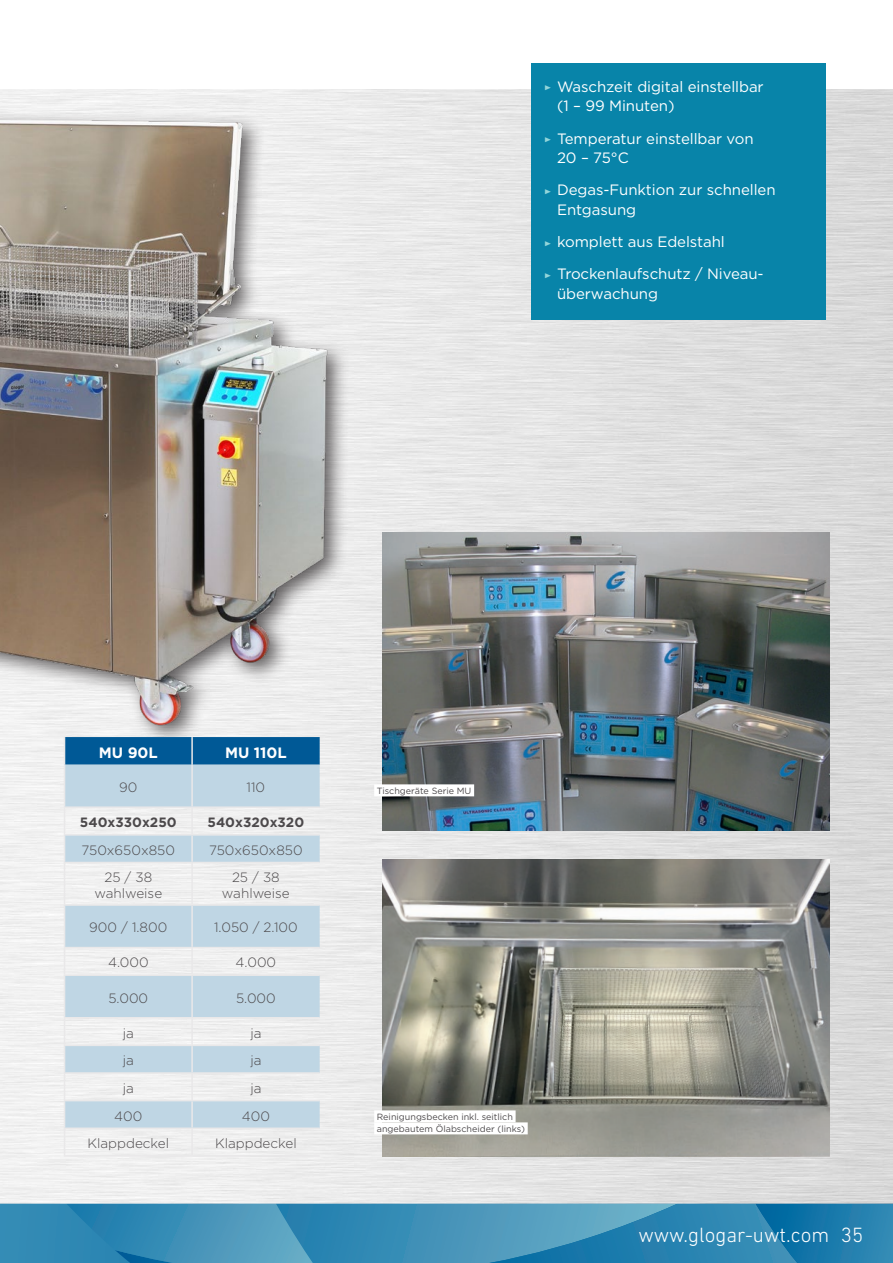
<style>
.page{position:relative;width:893px;height:1263px;background:#fff}
.page>*{position:absolute;margin:0;border:0;box-sizing:border-box;transform-origin:0 0}
.t1{font:300 21px "DIN Next LT Pro";color:#fff}
.t2{font:15px/19.5px "Gotham HTF";letter-spacing:-.005em;color:#fff}
.t3{font:700 15px "Gotham";color:#fff}
.t4{font:300 13.5px/16.2px "Gotham";color:#4c494b;text-align:center}
.t5{font:700 13.5px "Gotham";color:#4c494b}
.t6{font:9px/12px "Gotham HTF";color:#4c494b}
.s1{font-family:"Zeal";font-size:7.5px;color:#93d5da}
</style>
<div class="page">
<div style="left:0;top:1203px;width:893px;height:60px;background:#338ab5"></div>
<svg style="left:66px;top:1203px;width:827px;height:60px"></svg>
<img style="left:0;top:89px;width:893px;height:1114px">
<img style="left:0;top:89px;width:390px;height:690px">
<svg style="left:65px;top:765px;width:255px;height:362px;fill:#bfd6e4"></svg>
<svg style="left:64px;top:737px;width:256px;height:28px;background:#055c98"></svg>
<hr style="left:191px;top:737px;width:2px;height:28px;background:#e9e8e9">
<hr style="left:191px;top:808px;width:2px;height:26px;background:#e9e8e9">
<hr style="left:64px;top:834px;width:128px;height:2px;background:#e9e8e9">
<svg style="left:64px;top:808px;width:1px;height:54px"></svg>
<hr style="left:192px;top:834px;width:128px;height:2px;background:#e9e8e9">
<hr style="left:191px;top:836px;width:2px;height:26px;background:#e9e8e9">
<hr style="left:64px;top:862px;width:128px;height:1px;background:#e9e8e9">
<hr style="left:64px;top:863px;width:1px;height:41px;background:#e9e8e9">
<hr style="left:192px;top:862px;width:128px;height:1px;background:#e9e8e9">
<hr style="left:191px;top:863px;width:2px;height:41px;background:#e9e8e9">
<hr style="left:64px;top:904px;width:128px;height:2px;background:#e9e8e9">
<hr style="left:64px;top:906px;width:1px;height:41px;background:#e9e8e9">
<hr style="left:192px;top:904px;width:128px;height:2px;background:#e9e8e9">
<hr style="left:191px;top:906px;width:2px;height:41px;background:#e9e8e9">
<hr style="left:64px;top:947px;width:128px;height:1px;background:#e9e8e9">
<svg style="left:64px;top:948px;width:1px;height:26px"></svg>
<hr style="left:192px;top:947px;width:128px;height:1px;background:#e9e8e9">
<hr style="left:191px;top:948px;width:2px;height:26px;background:#e9e8e9">
<hr style="left:64px;top:974px;width:128px;height:2px;background:#e9e8e9">
<hr style="left:64px;top:976px;width:1px;height:41px;background:#e9e8e9">
<hr style="left:192px;top:974px;width:128px;height:2px;background:#e9e8e9">
<hr style="left:191px;top:976px;width:2px;height:41px;background:#e9e8e9">
<hr style="left:64px;top:1017px;width:128px;height:1px;background:#e9e8e9">
<hr style="left:192px;top:1017px;width:128px;height:1px;background:#e9e8e9">
<hr style="left:191px;top:1018px;width:2px;height:26px;background:#e9e8e9">
<hr style="left:64px;top:1044px;width:128px;height:2px;background:#e9e8e9">
<hr style="left:192px;top:1044px;width:128px;height:2px;background:#e9e8e9">
<hr style="left:191px;top:1046px;width:2px;height:26px;background:#e9e8e9">
<hr style="left:64px;top:1072px;width:128px;height:2px;background:#e9e8e9">
<hr style="left:192px;top:1072px;width:128px;height:2px;background:#e9e8e9">
<hr style="left:191px;top:1074px;width:2px;height:26px;background:#e9e8e9">
<hr style="left:64px;top:1100px;width:128px;height:1px;background:#e9e8e9">
<hr style="left:192px;top:1100px;width:128px;height:1px;background:#e9e8e9">
<hr style="left:191px;top:1101px;width:2px;height:26px;background:#e9e8e9">
<hr style="left:64px;top:1127px;width:128px;height:2px;background:#e9e8e9">
<svg style="left:64px;top:1018px;width:1px;height:137px"></svg>
<hr style="left:192px;top:1127px;width:128px;height:2px;background:#e9e8e9">
<hr style="left:191px;top:1129px;width:2px;height:26px;background:#e9e8e9">
<hr style="left:64px;top:1155px;width:128px;height:2px;background:#e9e8e9">
<hr style="left:192px;top:1155px;width:128px;height:2px;background:#e9e8e9">
<hr style="left:64px;top:765px;width:1px;height:41px;background:#e9e8e9">
<hr style="left:191px;top:765px;width:2px;height:41px;background:#e9e8e9">
<hr style="left:64px;top:806px;width:128px;height:2px;background:#e9e8e9">
<hr style="left:192px;top:806px;width:128px;height:2px;background:#e9e8e9">
<div style="left:531px;top:64px;width:295px;height:256px;background:#0884a9"></div>
<img style="left:383px;top:533px;width:446px;height:298px">
<img style="left:383px;top:859px;width:446px;height:298px">
<div style="left:374px;top:784px;width:100px;height:12px;background:#fff"></div>
<div style="left:374px;top:1110px;width:142px;height:12px;background:#fff"></div>
<div style="left:374px;top:1122px;width:154px;height:12px;background:#fff"></div>
<p class="t2" style="left:557px;top:76px;width:208px;text-indent:-13px"><span class="s1">®</span> Waschzeit digital einstellbar (1 – 99 Minuten)</p>
<p class="t2" style="left:557px;top:128px;width:198px;text-indent:-13px"><span class="s1">®</span> Temperatur einstellbar von<br>20 – 75°C</p>
<p class="t2" style="left:557px;top:180px;width:220px;text-indent:-13px"><span class="s1">®</span> Degas-Funktion zur schnellen<br>Entgasung</p>
<p class="t2" style="left:544px;top:225px;width:221px;line-height:32.2px"><span class="s1">®</span> komplett aus Edelstahl<br><span class="s1">®</span> Trockenlaufschutz / Niveau-</p>
<p class="t2" style="left:557px;top:283px;width:102px">überwachung</p>
<p class="t3" style="left:99px;top:744px;width:61px">MU 90L</p>
<p class="t3" style="left:225px;top:744px;width:63px">MU 110L</p>
<p class="t4" style="left:119px;top:779px;width:20px">90</p>
<p class="t4" style="left:247px;top:779px;width:20px">110</p>
<p class="t5" style="left:80px;top:815px;width:98px">540x330x250</p>
<p class="t5" style="left:208px;top:815px;width:98px">540x320x320</p>
<p class="t4" style="left:82px;top:842px;width:95px">750x650x850</p>
<p class="t4" style="left:209px;top:842px;width:95px">750x650x850</p>
<p class="t4" style="left:94px;top:869px;width:69px">25 / 38 wahlweise</p>
<p class="t4" style="left:222px;top:869px;width:69px">25 / 38 wahlweise</p>
<p class="t4" style="left:89px;top:919px;width:79px">900 / 1.800</p>
<p class="t4" style="left:214px;top:919px;width:85px">1.050 / 2.100</p>
<p class="t4" style="left:108px;top:954px;width:42px">4.000</p>
<p class="t4" style="left:236px;top:954px;width:42px">4.000</p>
<p class="t4" style="left:108px;top:989px;width:41px">5.000</p>
<p class="t4" style="left:236px;top:989px;width:41px">5.000</p>
<p class="t4" style="left:123px;top:1024px;width:13px">ja</p>
<p class="t4" style="left:250px;top:1024px;width:13px">ja</p>
<p class="t4" style="left:123px;top:1052px;width:13px">ja</p>
<p class="t4" style="left:250px;top:1052px;width:13px">ja</p>
<p class="t4" style="left:123px;top:1080px;width:13px">ja</p>
<p class="t4" style="left:250px;top:1080px;width:13px">ja</p>
<p class="t4" style="left:114px;top:1107px;width:30px">400</p>
<p class="t4" style="left:242px;top:1107px;width:30px">400</p>
<p class="t4" style="left:88px;top:1135px;width:83px">Klappdeckel</p>
<p class="t4" style="left:215px;top:1135px;width:83px">Klappdeckel</p>
<p class="t6" style="left:377px;top:784px;width:96px">Tischgeräte Serie MU</p>
<p class="t6" style="left:377px;top:1110px;width:150px">Reinigungsbecken inkl. seitlich angebautem Ölabscheider (links)</p>
<h1 class="t1" style="left:638px;top:1222px;width:192px">www.glogar-uwt.com</h1>
<h1 class="t1" style="left:841px;top:1222px;width:24px">35</h1>
</div>
